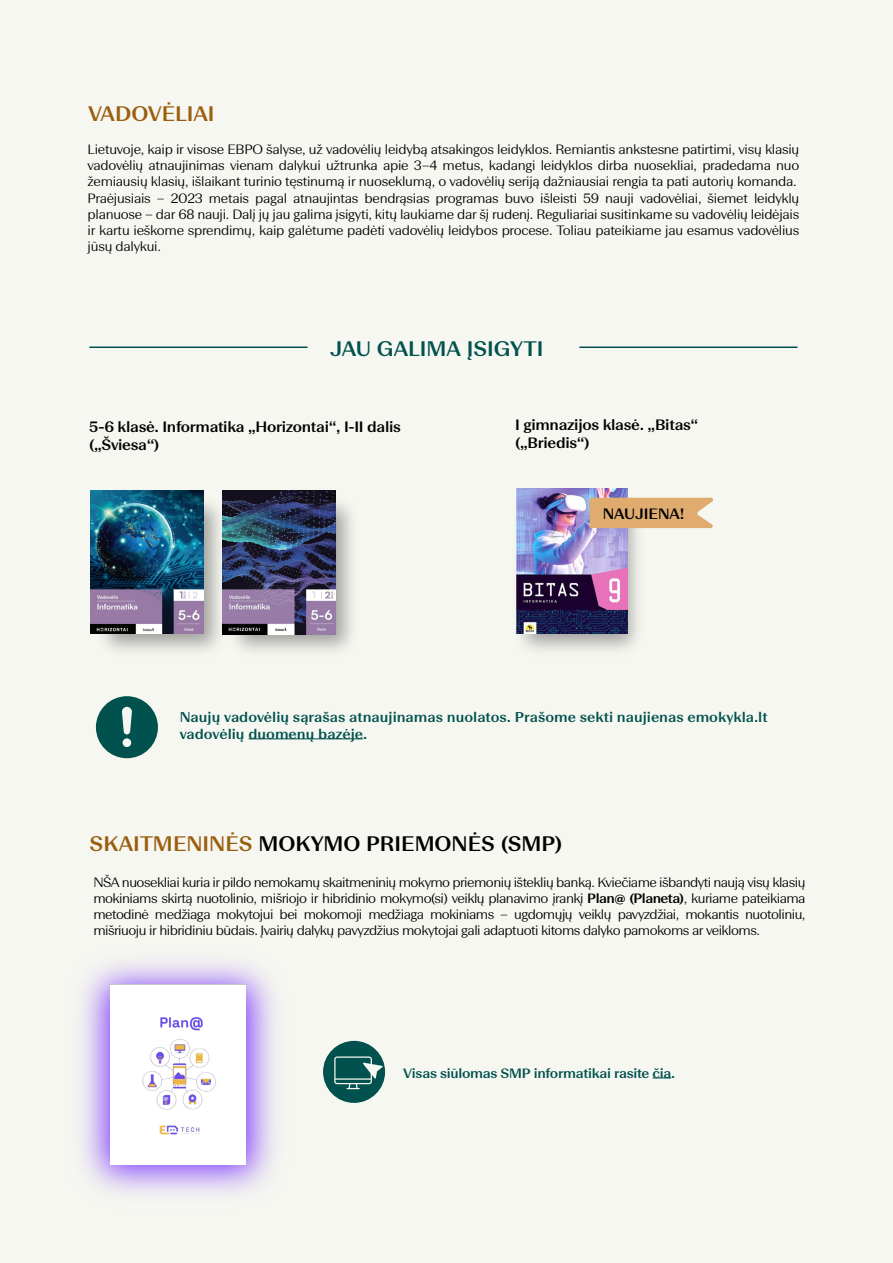
<style>
.page{position:relative;width:893px;height:1263px;background:#f6f7f1}
.page>*{position:absolute;margin:0;border:0;box-sizing:border-box;transform-origin:0 0}
.t1{font:500 21px "Beausite Fit";color:#000}
.t2{font:500 21px "Beausite Fit";letter-spacing:-.005em;color:#01514e}
.t3{font:500 21px "Beausite Fit";letter-spacing:-.01em;color:#9a5e0e}
.t4{font:500 15px/18px "Beausite Fit";letter-spacing:-.02em;color:#000}
.t5{font:500 14.1px/17px "Beausite Fit";color:#01514e}
.t6{font:300 13.5px/16.2px "Beausite Fit";letter-spacing:-.02em;color:#000}
.t7{font:500 13.5px "Beausite Fit";letter-spacing:-.02em;color:#01514e}
.s1{color:#9a5e0e}
.s2{font-weight:500}
</style>
<div class="page">
<hr style="left:89px;top:346px;width:219px;height:2px;background:#01514e">
<hr style="left:579px;top:346px;width:218px;height:2px;background:#01514e">
<img style="left:90px;top:490px;width:130px;height:161px">
<img style="left:222px;top:490px;width:130px;height:161px">
<img style="left:91px;top:490px;width:112px;height:144px">
<img style="left:222px;top:490px;width:113px;height:144px">
<img style="left:516px;top:488px;width:135px;height:162px">
<img style="left:516px;top:489px;width:112px;height:144px">
<svg style="left:590px;top:498px;width:124px;height:30px"></svg>
<svg style="left:653px;top:1078px;width:18px;height:1px"></svg>
<div style="left:323px;top:1041px;width:62px;height:62px;background:#01514e;border-radius:50%"></div>
<svg style="left:334px;top:1056px;width:49px;height:33px"></svg>
<img style="left:82px;top:962px;width:193px;height:232px">
<hr style="left:248px;top:738px;width:115px;height:1px;background:#01514e">
<div style="left:96px;top:696px;width:62px;height:62px;background:#01514e;border-radius:50%"></div>
<div style="left:123px;top:738px;width:8px;height:9px;background:#f6f7f1;border-radius:50%"></div>
<svg style="left:122px;top:707px;width:10px;height:27px"></svg>
<img style="left:111px;top:985px;width:134px;height:179px">
<h1 class="t3" style="left:88px;top:98px;width:128px">VADOVĖLIAI</h1>
<p class="t6" style="left:88px;top:140px;width:713px">Lietuvoje, kaip ir visose EBPO šalyse, už vadovėlių leidybą atsakingos leidyklos. Remiantis ankstesne patirtimi, visų klasių vadovėlių atnaujinimas vienam dalykui užtrunka apie 3–4 metus, kadangi leidyklos dirba nuosekliai, pradedama nuo žemiausių klasių, išlaikant turinio tęstinumą ir nuoseklumą, o vadovėlių seriją dažniausiai rengia ta pati autorių komanda.<br>Praėjusiais – 2023 metais pagal atnaujintas bendrąsias programas buvo išleisti 59 nauji vadovėliai, šiemet leidyklų planuose – dar 68 nauji. Dalį jų jau galima įsigyti, kitų laukiame dar šį rudenį. Reguliariai susitinkame su vadovėlių leidėjais ir kartu ieškome sprendimų, kaip galėtume padėti vadovėlių leidybos procese. Toliau pateikiame jau esamus vadovėlius jūsų dalykui.</p>
<h1 class="t2" style="left:330px;top:333px;width:215px">JAU GALIMA ĮSIGYTI</h1>
<p class="t4" style="left:89px;top:416px;width:313px">5-6 klasė. Informatika „Horizontai“, I-II dalis („Šviesa“)</p>
<p class="t4" style="left:515px;top:415px;width:185px">I gimnazijos klasė. „Bitas“ („Briedis“)</p>
<p class="t4" style="left:603px;top:503px;width:83px">NAUJIENA!</p>
<p class="t5" style="left:180px;top:707px;width:589px">Naujų vadovėlių sąrašas atnaujinamas nuolatos. Prašome sekti naujienas emokykla.lt vadovėlių duomenų bazėje.</p>
<h1 class="t1" style="left:90px;top:829px;width:474px"><span class="s1">SKAITMENINĖS</span> MOKYMO PRIEMONĖS (SMP)</h1>
<p class="t6" style="left:93px;top:873px;width:714px;text-align:justify">NŠA nuosekliai kuria ir pildo nemokamų skaitmeninių mokymo priemonių išteklių banką. Kviečiame išbandyti naują visų klasių mokiniams skirtą nuotolinio, mišriojo ir hibridinio mokymo(si) veiklų planavimo įrankį <span class="s2">Plan@ (Planeta)</span>, kuriame pateikiama metodinė medžiaga mokytojui bei mokomoji medžiaga mokiniams – ugdomųjų veiklų pavyzdžiai, mokantis nuotoliniu, mišriuoju ir hibridiniu būdais. Įvairių dalykų pavyzdžius mokytojai gali adaptuoti kitoms dalyko pamokoms ar veikloms.</p>
<p class="t7" style="left:403px;top:1064px;width:274px">Visas siūlomas SMP informatikai rasite čia.</p>
</div>
